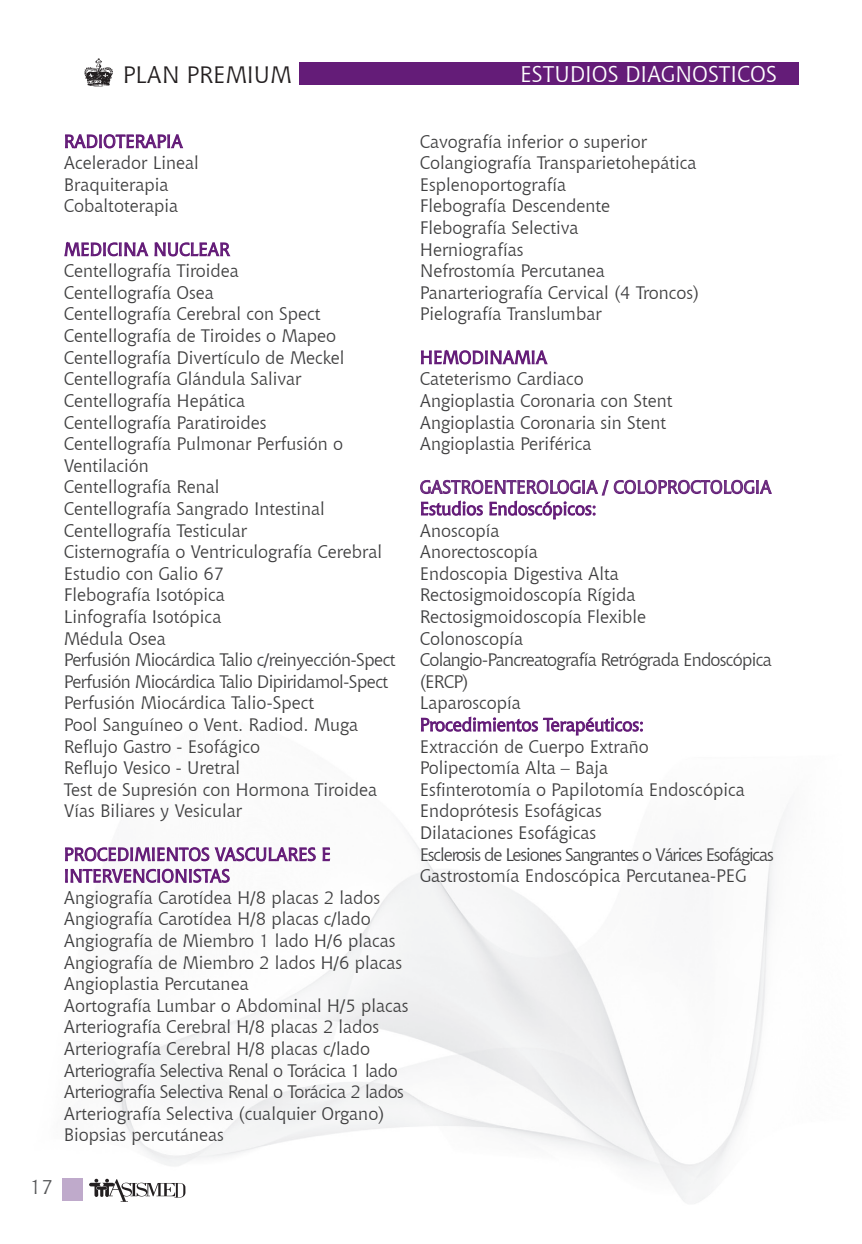
<style>
.page{position:relative;width:862px;height:1244px;background:#fff}
.page>*{position:absolute;margin:0;border:0;box-sizing:border-box;transform-origin:0 0}
.t1{font:23.62px "Chianti BT";color:#231f20}
.t2{font:22.5px "Chianti BT";color:#fff}
.t3{font:20.25px "Chianti BT";color:#57585a}
.t4{font:18px/21.6px "Chianti BT";color:#3f3f40}
.t5{font:18px/21.6px "Chianti BT";color:#641c78}
.t6{font:18px "Chianti BT";color:#6e3281}
</style>
<div class="page">
<img style="left:62px;top:805px;width:726px;height:399px">
<img style="left:84px;top:58px;width:29px;height:29px">
<svg style="left:89px;top:1179px;width:96px;height:23px"></svg>
<div style="left:299px;top:63px;width:498px;height:22px;background:#641c78"></div>
<div style="left:63px;top:1178px;width:20px;height:23px;background:#bfaacb"></div>
<svg style="left:65px;top:134px;width:119px;height:15px"></svg>
<svg style="left:64px;top:241px;width:167px;height:16px"></svg>
<svg style="left:322px;top:847px;width:9px;height:15px"></svg>
<svg style="left:64px;top:837px;width:252px;height:48px"></svg>
<svg style="left:421px;top:349px;width:127px;height:16px"></svg>
<svg style="left:420px;top:479px;width:352px;height:41px"></svg>
<svg style="left:421px;top:716px;width:222px;height:20px"></svg>
<h1 class="t1" style="left:123px;top:58px;width:170px">PLAN PREMIUM</h1>
<p class="t2" style="left:520px;top:59px;width:258px">ESTUDIOS DIAGNOSTICOS</p>
<p class="t5" style="left:64px;top:130px;width:120px">RADIOTERAPIA</p>
<p class="t4" style="left:64px;top:151px;width:136px">Acelerador Lineal<br>Braquiterapia<br>Cobaltoterapia</p>
<p class="t5" style="left:64px;top:238px;width:167px">MEDICINA NUCLEAR</p>
<p class="t4" style="left:64px;top:259px;width:333px">Centellografía Tiroidea<br>Centellografía Osea<br>Centellografía Cerebral con Spect<br>Centellografía de Tiroides o Mapeo<br>Centellografía Divertículo de Meckel<br>Centellografía Glándula Salivar<br>Centellografía Hepática<br>Centellografía Paratiroides<br>Centellografía Pulmonar Perfusión o<br>Ventilación<br>Centellografía Renal<br>Centellografía Sangrado Intestinal<br>Centellografía Testicular<br>Cisternografía o Ventriculografía Cerebral<br>Estudio con Galio 67<br>Flebografía Isotópica<br>Linfografía Isotópica<br>Médula Osea<br>Perfusión Miocárdica Talio c/reinyección-Spect<br>Perfusión Miocárdica Talio Dipiridamol-Spect<br>Perfusión Miocárdica Talio-Spect<br>Pool Sanguíneo o Vent. Radiod. Muga<br>Reflujo Gastro - Esofágico<br>Reflujo Vesico - Uretral<br>Test de Supresión con Hormona Tiroidea<br>Vías Biliares y Vesicular</p>
<p class="t5" style="left:64px;top:843px;width:268px">PROCEDIMIENTOS VASCULARES E<br>INTERVENCIONISTAS</p>
<p class="t4" style="left:64px;top:886px;width:346px">Angiografía Carotídea H/8 placas 2 lados Angiografía Carotídea H/8 placas c/lado Angiografía de Miembro 1 lado H/6 placas Angiografía de Miembro 2 lados H/6 placas Angioplastia Percutanea<br>Aortografía Lumbar o Abdominal H/5 placas Arteriografía Cerebral H/8 placas 2 lados Arteriografía Cerebral H/8 placas c/lado Arteriografía Selectiva Renal o Torácica 1 lado Arteriografía Selectiva Renal o Torácica 2 lados Arteriografía Selectiva (cualquier Organo)<br>Biopsias percutáneas</p>
<p class="t4" style="left:419px;top:130px;width:281px">Cavografía inferior o superior<br>Colangiografía Transparietohepática<br>Esplenoportografía<br>Flebografía Descendente<br>Flebografía Selectiva<br>Herniografías<br>Nefrostomía Percutanea<br>Panarteriografía Cervical (4 Troncos)<br>Pielografía Translumbar</p>
<p class="t5" style="left:419px;top:346px;width:129px">HEMODINAMIA</p>
<p class="t4" style="left:419px;top:367px;width:254px">Cateterismo Cardiaco<br>Angioplastia Coronaria con Stent<br>Angioplastia Coronaria sin Stent<br>Angioplastia Periférica</p>
<p class="t6" style="left:419px;top:475px;width:353px">GASTROENTEROLOGIA / COLOPROCTOLOGIA</p>
<p class="t5" style="left:419px;top:497px;width:178px">Estudios Endoscópicos:</p>
<p class="t4" style="left:419px;top:519px;width:353px">Anoscopía<br>Anorectoscopía<br>Endoscopia Digestiva Alta<br>Rectosigmoidoscopía Rígida<br>Rectosigmoidoscopía Flexible<br>Colonoscopía<br>Colangio-Pancreatografía Retrógrada Endoscópica (ERCP)<br>Laparoscopía</p>
<p class="t5" style="left:419px;top:713px;width:226px">Procedimientos Terapéuticos:</p>
<p class="t4" style="left:419px;top:735px;width:355px">Extracción de Cuerpo Extraño<br>Polipectomía Alta – Baja<br>Esfinterotomía o Papilotomía Endoscópica Endoprótesis Esofágicas<br>Dilataciones Esofágicas<br>Esclerosis de Lesiones Sangrantes o Várices Esofágicas Gastrostomía Endoscópica Percutanea-PEG</p>
<p class="t3" style="left:30px;top:1172px;width:25px">17</p>
</div>
